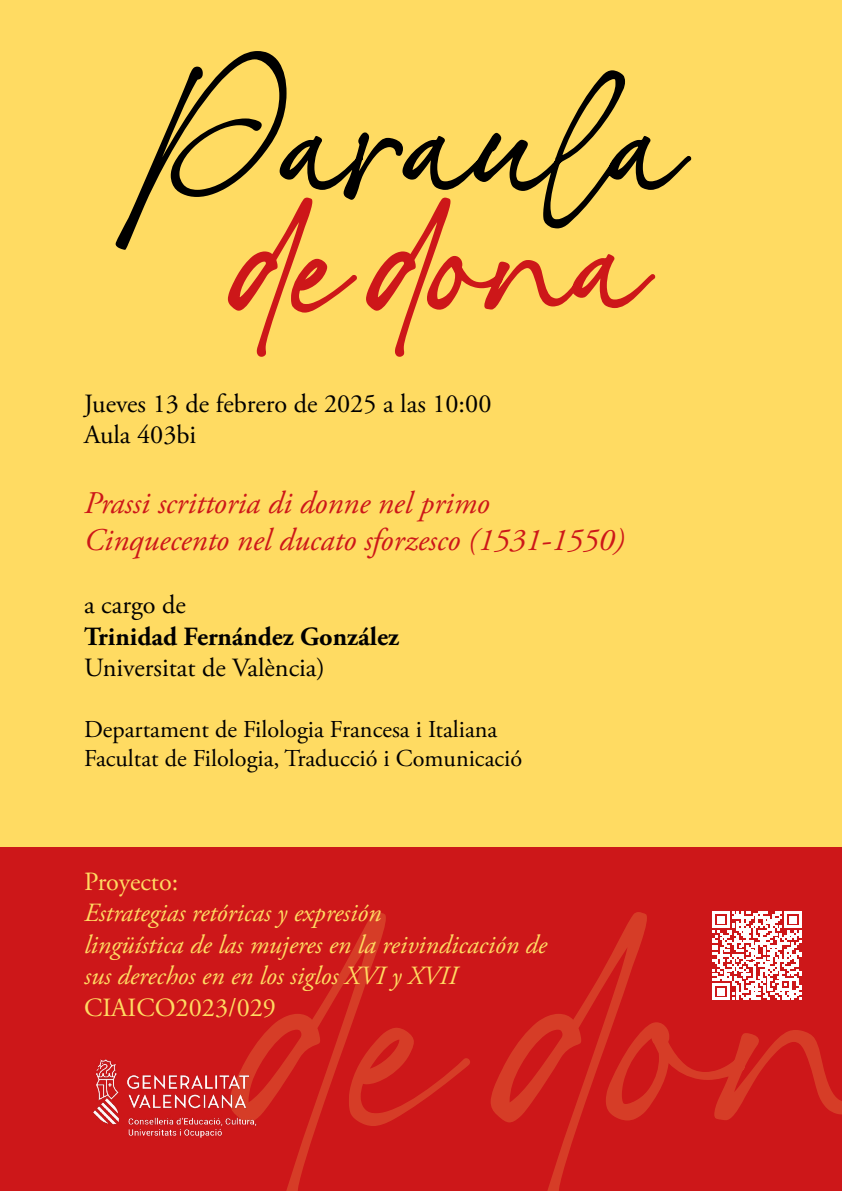
<style>
.page{position:relative;width:842px;height:1191px;background:#fff}
.page>*{position:absolute;margin:0;border:0;box-sizing:border-box;transform-origin:0 0}
.t1{font:italic 31.5px/37.8px "Adobe Garamond Pro";color:#cd1719}
.t2{font:italic 26.2px/31.5px "Adobe Garamond Pro";color:#ffdb62}
.t3{font:26.2px/31.5px "Adobe Garamond Pro";color:#000}
.t4{font:700 26.2px "Adobe Garamond Pro";color:#000}
.t5{font:26.2px "Adobe Garamond Pro";color:#ffdb62}
.t6{font:24.2px/29.1px "Adobe Garamond Pro";color:#000}
</style>
<div class="page">
<div style="left:0;top:0;width:842px;height:925px;background:#ffdb62"></div>
<div style="left:0;top:848px;width:842px;height:343px;background:#cd1719"></div>
<svg style="left:115px;top:51px;width:577px;height:199px"></svg>
<svg style="left:227px;top:197px;width:429px;height:160px"></svg>
<svg style="left:251px;top:912px;width:591px;height:279px"></svg>
<img style="left:93px;top:1051px;width:179px;height:94px">
<svg style="left:713px;top:911px;width:88px;height:89px"></svg>
<p class="t3" style="left:84px;top:389px;width:409px">Jueves 13 de febrero de 2025 a las 10:00<br>Aula 403bi</p>
<p class="t1" style="left:84px;top:484px;width:542px">Prassi scrittoria di donne nel primo<br>Cinquecento nel ducato sforzesco (1531-1550)</p>
<p class="t3" style="left:84px;top:590px;width:103px">a cargo de</p>
<p class="t4" style="left:84px;top:621px;width:316px">Trinidad Fernández González</p>
<p class="t3" style="left:84px;top:653px;width:242px">Universitat de València)</p>
<p class="t6" style="left:84px;top:715px;width:440px">Departament de Filologia Francesa i Italiana<br>Facultat de Filologia, Traducció i Comunicació</p>
<p class="t5" style="left:84px;top:866px;width:96px">Proyecto:</p>
<p class="t2" style="left:84px;top:898px;width:464px">Estrategias retóricas y expresión<br>lingüística de las mujeres en la reivindicación de sus derechos en en los siglos XVI y XVII</p>
<p class="t5" style="left:84px;top:992px;width:193px">CIAICO2023/029</p>
</div>
